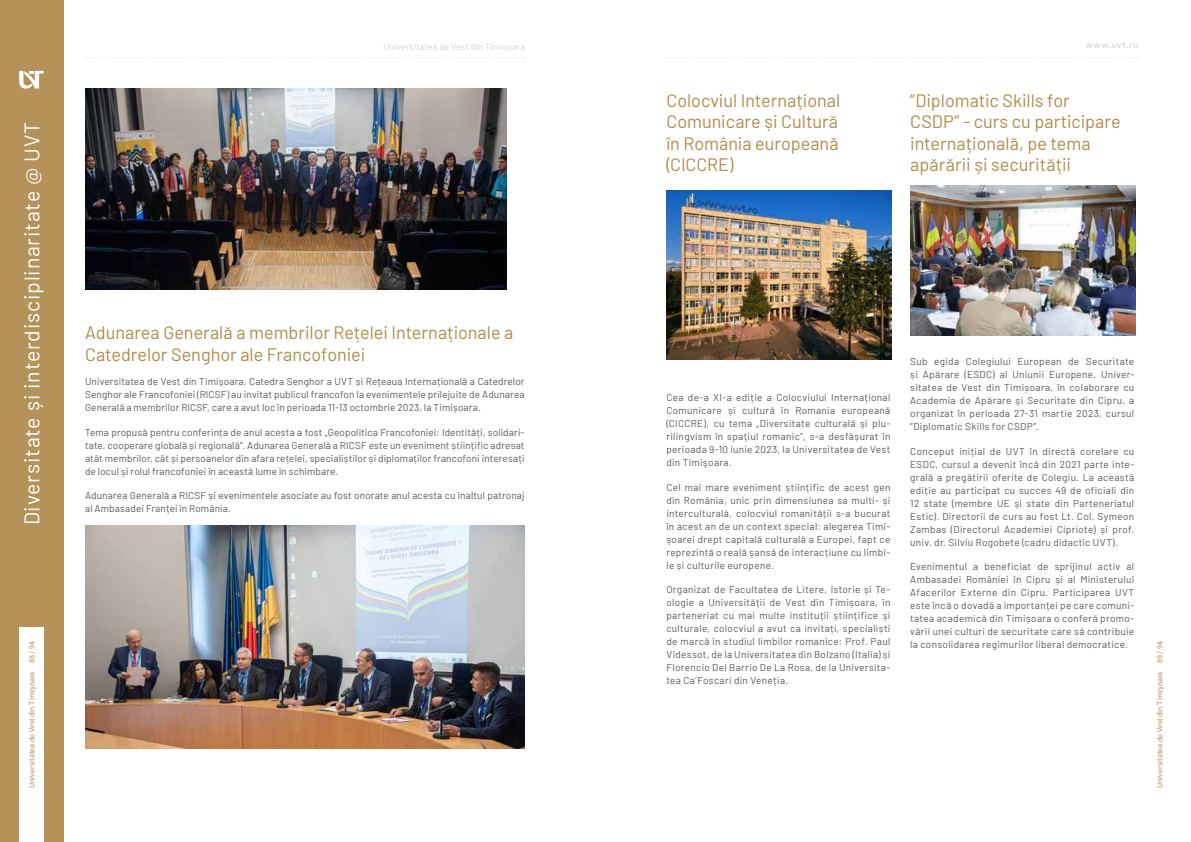
<style>
.page{position:relative;width:1191px;height:842px;background:#fff}
.page>*{position:absolute;margin:0;border:0;box-sizing:border-box;transform-origin:0 0}
.t1{font:21.1px "Barlow";letter-spacing:.04em;color:#fff}
.t2{font:18px/21.6px "Barlow";color:#b18a4a}
.t3{font:10px/13px "Barlow";letter-spacing:.025em;color:#58595b;text-align:justify}
.t4{font:9px "Barlow";letter-spacing:.015em;color:#d1d3d4}
.t5{font:9px "Styrene B";letter-spacing:.045em;color:#d1d3d4}
.t6{font:8px "Source Sans Variable";color:#b58f53}
</style>
<div class="page">
<div style="left:0;top:0;width:64px;height:842px;background:#b49259"></div>
<div style="left:19px;top:626px;width:25px;height:216px;background:#fff"></div>
<svg style="left:19px;top:71px;width:25px;height:18px"></svg>
<img style="left:85px;top:89px;width:422px;height:200px">
<img style="left:85px;top:526px;width:439px;height:222px">
<img style="left:666px;top:191px;width:225px;height:169px">
<img style="left:910px;top:185px;width:225px;height:150px">
<svg style="left:667px;top:57px;width:472px;height:1px"></svg>
<svg style="left:85px;top:57px;width:440px;height:1px"></svg>
<p class="t4" style="left:383px;top:41px;width:143px">Universitatea de Vest din Timișoara</p>
<p class="t5" style="left:1086px;top:37px;width:54px">www.uvt.ro</p>
<h2 class="t2" style="left:666px;top:88px;width:175px;text-align:justify">Colocviul Internațional Comunicare și Cultură în România europeană (CICCRE)</h2>
<h2 class="t2" style="left:910px;top:88px;width:212px">”Diplomatic Skills for<br>CSDP” - curs cu participare internațională, pe tema apărării și securității</h2>
<h1 class="t1" style="left:17px;top:525px;width:405px;rotate:-90deg">Diversitate și interdisciplinaritate @ UVT</h1>
<h2 class="t2" style="left:85px;top:321px;width:430px">Adunarea Generală a membrilor Rețelei Internaționale a<br>Catedrelor Senghor ale Francofoniei</h2>
<p class="t3" style="left:85px;top:374px;width:441px">Universitatea de Vest din Timișoara, Catedra Senghor a UVT și Rețeaua Internațională a Catedrelor Senghor ale Francofoniei (RICSF) au invitat publicul francofon la evenimentele prilejuite de Adunarea Generală a membrilor RICSF, care a avut loc în perioada 11-13 octombrie 2023, la Timișoara.</p>
<p class="t3" style="left:85px;top:425px;width:441px">Tema propusă pentru conferința de anul acesta a fost „Geopolitica Francofoniei: Identități, solidari&shy;tate, cooperare globală și regională”. Adunarea Generală a RICSF este un eveniment științific adresat atât membrilor, cât și persoanelor din afara rețelei, specialiștilor și diplomaților francofoni interesați de locul și rolul francofoniei în această lume în schimbare.</p>
<p class="t3" style="left:85px;top:488px;width:441px">Adunarea Generală a RICSF și evenimentele asociate au fost onorate anul acesta cu înaltul patronaj al Ambasadei Franței în România.</p>
<p class="t3" style="left:910px;top:355px;width:225px">Sub egida Colegiului European de Securitate și Apărare (ESDC) al Uniunii Europene, Univer&shy;sitatea de Vest din Timișoara, în colaborare cu Academia de Apărare și Securitate din Cipru, a organizat în perioada 27-31 martie 2023, cursul ”Diplomatic Skills for CSDP”.</p>
<p class="t3" style="left:910px;top:444px;width:225px">Conceput inițial de UVT în directă corelare cu ESDC, cursul a devenit încă din 2021 parte inte&shy;grală a pregătirii oferite de Colegiu. La această ediție au participat cu succes 49 de oficiali din 12 state (membre UE și state din Parteneriatul Estic). Directorii de curs au fost Lt. Col. Symeon Zambas (Directorul Academiei Cipriote) și prof. univ. dr. Silviu Rogobete (cadru didactic UVT).</p>
<p class="t3" style="left:910px;top:559px;width:225px">Evenimentul a beneficiat de sprijinul activ al Ambasadei României în Cipru și al Ministerului Afacerilor Externe din Cipru. Participarea UVT este încă o dovadă a importanței pe care comuni&shy;tatea academică din Timișoara o conferă promo&shy;vării unei culturi de securitate care să contribuie la consolidarea regimurilor liberal democratice.</p>
<p class="t3" style="left:666px;top:390px;width:225px">Cea de-a XI-a ediție a Colocviului Internațional Comunicare și cultură în Romania europeană (CICCRE), cu tema „Diversitate culturală şi plu&shy;rilingvism în spaţiul romanic”, s-a desfășurat în perioada 9-10 iunie 2023, la Universitatea de Vest din Timişoara.</p>
<p class="t3" style="left:666px;top:480px;width:225px">Cel mai mare eveniment științific de acest gen din România, unic prin dimensiunea sa multi- și interculturală, colocviul romanității s-a bucurat în acest an de un context special: alegerea Timi&shy;şoarei drept capitală culturală a Europei, fapt ce reprezintă o reală şansă de interacțiune cu limbi&shy;le și culturile europene.</p>
<p class="t3" style="left:666px;top:582px;width:225px">Organizat de Facultatea de Litere, Istorie și Te&shy;ologie a Universității de Vest din Timișoara, în parteneriat cu mai multe instituții științifice și culturale, colocviul a avut ca invitați, specialiști de marcă în studiul limbilor romanice: Prof. Paul Videssot, de la Universitatea din Bolzano (Italia) și Florencio Del Barrio De La Rosa, de la Universita&shy;tea Ca’Foscari din Veneția.</p>
<p class="t6" style="left:27px;top:788px;width:148px;rotate:-90deg">Universitatea de Vest din Timișoara 88 / 94</p>
<p class="t6" style="left:1155px;top:788px;width:148px;rotate:-90deg">Universitatea de Vest din Timișoara 89 / 94</p>
</div>
